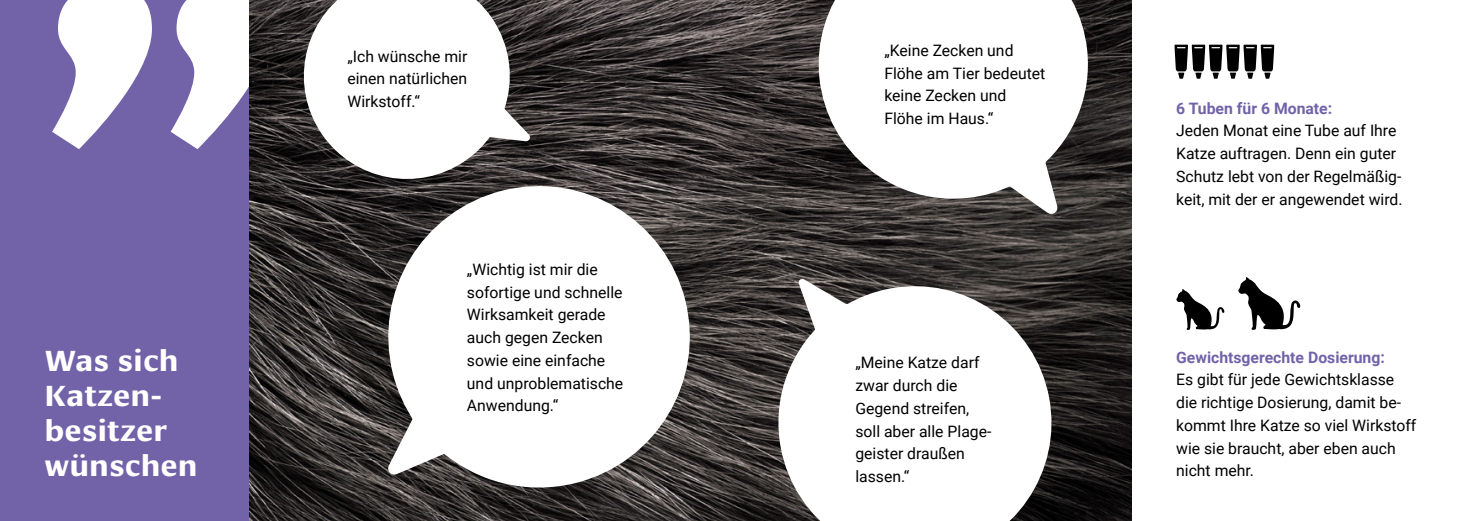
<style>
.page{position:relative;width:1469px;height:521px;background:#fff}
.page>*{position:absolute;margin:0;border:0;box-sizing:border-box;transform-origin:0 0}
.t1{font:700 29.75px/35px "Cora";color:#fff}
.t2{font:15.75px/22.8px "Roboto";color:#000}
.t3{font:700 15.75px "Roboto";color:#7263a9}
</style>
<div class="page">
<img style="left:248px;top:0;width:883px;height:521px">
<svg style="left:776px;top:266px;width:283px;height:255px"></svg>
<svg style="left:818px;top:0;width:276px;height:237px"></svg>
<div style="left:0;top:0;width:248px;height:521px;background:#7263a9"></div>
<svg style="left:52px;top:0;width:196px;height:149px"></svg>
<svg style="left:368px;top:177px;width:330px;height:316px"></svg>
<svg style="left:294px;top:0;width:252px;height:189px"></svg>
<svg style="left:1174px;top:45px;width:100px;height:34px"></svg>
<svg style="left:1176px;top:289px;width:49px;height:41px"></svg>
<svg style="left:1238px;top:277px;width:63px;height:53px"></svg>
<h1 class="t1" style="left:45px;top:344px;width:154px">Was sich<br>Katzen&shy;besitzer wünschen</h1>
<p class="t2" style="left:347px;top:44px;width:121px;text-align:justify">„Ich wünsche mir einen natürlichen Wirkstoff.“</p>
<p class="t2" style="left:467px;top:257px;width:158px">„Wichtig ist mir die sofortige und schnelle<br>Wirksamkeit gerade auch gegen Zecken sowie eine einfache und unproblematische<br>Anwendung.“</p>
<p class="t2" style="left:884px;top:38px;width:162px">„Keine Zecken und<br>Flöhe am Tier bedeutet keine Zecken und<br>Flöhe im Haus.“</p>
<p class="t2" style="left:855px;top:351px;width:137px">„Meine Katze darf zwar durch die<br>Gegend streifen, soll aber alle Plage&shy;geister draußen lassen.“</p>
<p class="t3" style="left:1176px;top:97px;width:158px">6 Tuben für 6 Monate:</p>
<p class="t2" style="left:1176px;top:119px;width:228px">Jeden Monat eine Tube auf Ihre<br>Katze auftragen. Denn ein guter<br>Schutz lebt von der Regelmäßig&shy;keit, mit der er angewendet wird.</p>
<p class="t3" style="left:1176px;top:346px;width:210px">Gewichtsgerechte Dosierung:</p>
<p class="t2" style="left:1176px;top:368px;width:242px">Es gibt für jede Gewichtsklasse die richtige Dosierung, damit be&shy;kommt Ihre Katze so viel Wirkstoff wie sie braucht, aber eben auch nicht mehr.</p>
</div>
